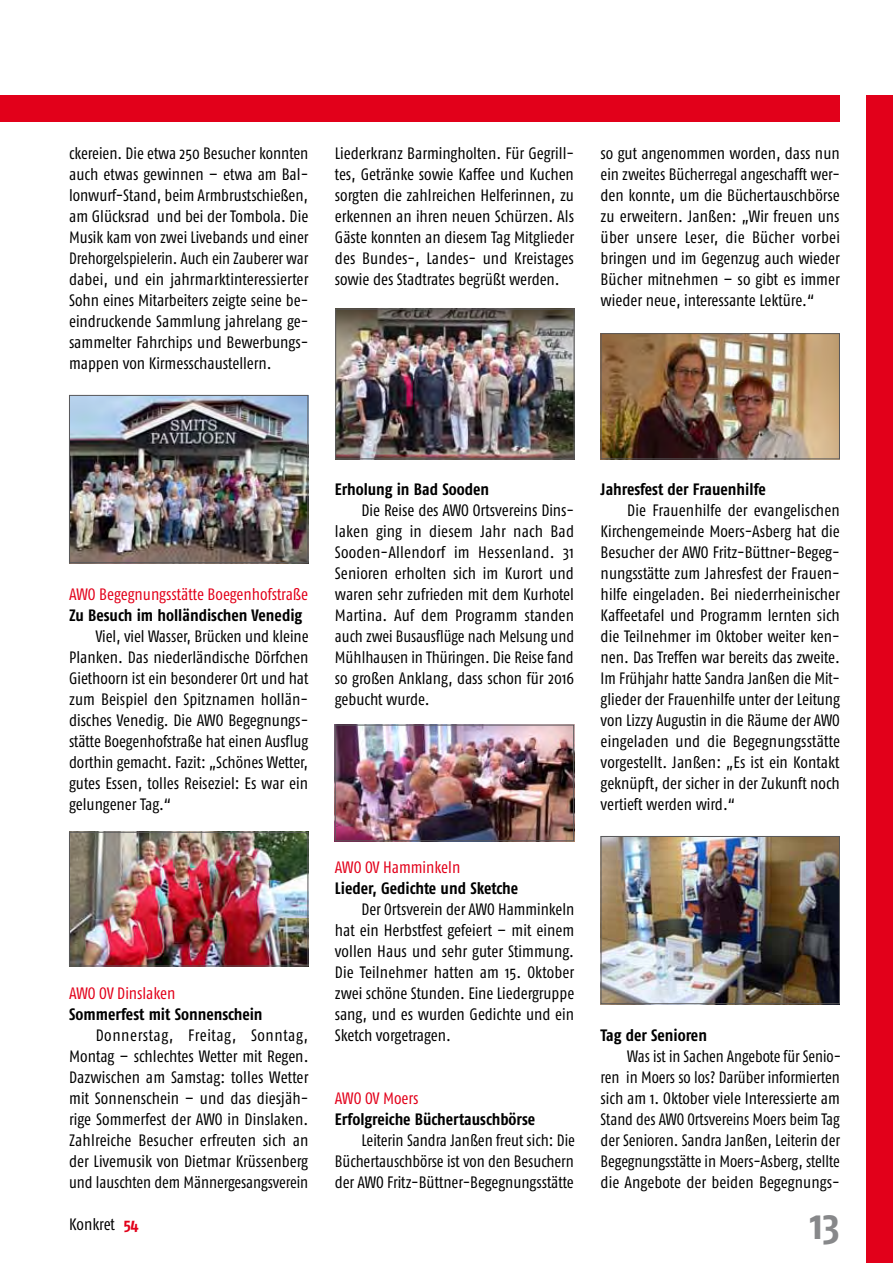
<style>
.page{position:relative;width:893px;height:1263px;background:#fff}
.page>*{position:absolute;margin:0;border:0;box-sizing:border-box;transform-origin:0 0}
.t1{font:700 42px "Fago Co";color:#87888a}
.t2{font:16.5px/21px "Fago Co";color:#000;text-align:justify}
.t3{font:16.5px/21px "Fago Co";color:#000;text-align:justify;scale:.96 1}
.t4{font:700 16.5px "Fago Co";color:#000}
.t5{font:16.5px "Fago Co";color:#e2001a}
.s1{font-weight:700;color:#e2001a}
</style>
<div class="page">
<div style="left:866px;top:96px;width:27px;height:1167px;background:#e2001a"></div>
<div style="left:0;top:96px;width:840px;height:26px;background:#e2001a"></div>
<img style="left:603px;top:335px;width:235px;height:122px">
<div style="left:601px;top:333px;width:239px;height:126px;border:1px solid #58585a"></div>
<img style="left:603px;top:838px;width:235px;height:164px">
<div style="left:601px;top:836px;width:239px;height:168px;border:1px solid #58585a"></div>
<img style="left:71px;top:397px;width:235px;height:164px">
<div style="left:69px;top:395px;width:239px;height:168px;border:1px solid #58585a"></div>
<img style="left:71px;top:834px;width:235px;height:130px">
<div style="left:69px;top:832px;width:239px;height:134px;border:1px solid #58585a"></div>
<img style="left:337px;top:311px;width:235px;height:146px">
<div style="left:335px;top:309px;width:239px;height:150px;border:1px solid #58585a"></div>
<img style="left:337px;top:727px;width:235px;height:112px">
<div style="left:335px;top:725px;width:239px;height:116px;border:1px solid #58585a"></div>
<p class="t2" style="left:69px;top:142px;width:241px">ckereien. Die etwa 250 Besucher konnten auch etwas gewinnen – etwa am Bal&shy;lonwurf-Stand, beim Armbrustschießen, am Glücksrad und bei der Tombola. Die Musik kam von zwei Livebands und einer Drehorgelspielerin. Auch ein Zauberer war dabei, und ein jahrmarktinteressierter Sohn eines Mitarbeiters zeigte seine be&shy;eindruckende Sammlung jahrelang ge&shy;sammelter Fahrchips und Bewerbungs&shy;mappen von Kirmesschaustellern.</p>
<p class="t2" style="left:335px;top:142px;width:241px">Liederkranz Barmingholten. Für Gegrill&shy;tes, Getränke sowie Kaffee und Kuchen sorgten die zahlreichen Helferinnen, zu erkennen an ihren neuen Schürzen. Als Gäste konnten an diesem Tag Mitglieder des Bundes-, Landes- und Kreistages sowie des Stadtrates begrüßt werden.</p>
<p class="t2" style="left:601px;top:142px;width:241px">so gut angenommen worden, dass nun ein zweites Bücherregal angeschafft wer&shy;den konnte, um die Büchertauschbörse zu erweitern. Janßen: „Wir freuen uns über unsere Leser, die Bücher vorbei bringen und im Gegenzug auch wieder Bücher mitnehmen – so gibt es immer wieder neue, interessante Lektüre.“</p>
<p class="t5" style="left:69px;top:585px;width:240px">AWO Begegnungsstätte Boegenhofstraße</p>
<p class="t4" style="left:69px;top:605px;width:235px">Zu Besuch im holländischen Venedig</p>
<p class="t2" style="left:69px;top:625px;width:241px;text-indent:27px">Viel, viel Wasser, Brücken und kleine Planken. Das niederländische Dörfchen Giethoorn ist ein besonderer Ort und hat zum Beispiel den Spitznamen hollän&shy;disches Venedig. Die AWO Begegnungs&shy;stätte Boegenhofstraße hat einen Ausflug dorthin gemacht. Fazit: „Schönes Wetter, gutes Essen, tolles Reiseziel: Es war ein gelungener Tag.“</p>
<p class="t5" style="left:69px;top:984px;width:108px">AWO OV Dinslaken</p>
<p class="t4" style="left:69px;top:1004px;width:195px">Sommerfest mit Sonnenschein</p>
<p class="t2" style="left:69px;top:1024px;width:241px;text-indent:27px">Donnerstag, Freitag, Sonntag, Montag – schlechtes Wetter mit Regen.<br>Dazwischen am Samstag: tolles Wetter mit Sonnenschein – und das diesjäh&shy;rige Sommerfest der AWO in Dinslaken.<br>Zahlreiche Besucher erfreuten sich an der Livemusik von Dietmar Krüssenberg und lauschten dem Männergesangsverein</p>
<p class="t2" style="left:69px;top:1213px;width:71px">Konkret <span class="s1">54</span></p>
<p class="t4" style="left:335px;top:479px;width:156px">Erholung in Bad Sooden</p>
<p class="t2" style="left:335px;top:499px;width:241px;text-indent:27px">Die Reise des AWO Ortsvereins Dins&shy;laken ging in diesem Jahr nach Bad Sooden-Allendorf im Hessenland. 31<br>Senioren erholten sich im Kurort und waren sehr zufrieden mit dem Kurhotel Martina. Auf dem Programm standen auch zwei Busausflüge nach Melsung und Mühlhausen in Thüringen. Die Reise fand so großen Anklang, dass schon für 2016 gebucht wurde.</p>
<p class="t5" style="left:335px;top:858px;width:127px">AWO OV Hamminkeln</p>
<p class="t4" style="left:335px;top:878px;width:185px">Lieder, Gedichte und Sketche</p>
<p class="t2" style="left:335px;top:898px;width:241px;text-indent:27px">Der Ortsverein der AWO Hamminkeln hat ein Herbstfest gefeiert – mit einem vollen Haus und sehr guter Stimmung.<br>Die Teilnehmer hatten am 15. Oktober zwei schöne Stunden. Eine Liedergruppe sang, und es wurden Gedichte und ein Sketch vorgetragen.</p>
<p class="t5" style="left:335px;top:1089px;width:85px">AWO OV Moers</p>
<p class="t4" style="left:335px;top:1109px;width:202px">Erfolgreiche Büchertauschbörse</p>
<p class="t2" style="left:335px;top:1129px;width:242px;text-indent:27px">Leiterin Sandra Janßen freut sich: Die Büchertauschbörse ist von den Besuchern der AWO Fritz-Büttner-Begegnungsstätte</p>
<p class="t4" style="left:601px;top:479px;width:167px">Jahresfest der Frauenhilfe</p>
<p class="t2" style="left:601px;top:499px;width:241px;text-indent:27px">Die Frauenhilfe der evangelischen Kirchengemeinde Moers-Asberg hat die Besucher der AWO Fritz-Büttner-Begeg&shy;nungsstätte zum Jahresfest der Frauen&shy;hilfe eingeladen. Bei niederrheinischer Kaffeetafel und Programm lernten sich die Teilnehmer im Oktober weiter ken&shy;nen. Das Treffen war bereits das zweite.<br>Im Frühjahr hatte Sandra Janßen die Mit&shy;glieder der Frauenhilfe unter der Leitung von Lizzy Augustin in die Räume der AWO eingeladen und die Begegnungsstätte vorgestellt. Janßen: „Es ist ein Kontakt geknüpft, der sicher in der Zukunft noch vertieft werden wird.“</p>
<p class="t4" style="left:601px;top:1025px;width:108px">Tag der Senioren</p>
<p class="t3" style="left:601px;top:1045px;width:252px;text-indent:27px">Was ist in Sachen Angebote für Senio&shy;ren in Moers so los? Darüber informierten sich am 1. Oktober viele Interessierte am Stand des AWO Ortsvereins Moers beim Tag der Senioren. Sandra Janßen, Leiterin der Begegnungsstätte in Moers-Asberg, stellte die Angebote der beiden Begegnungs-</p>
<h1 class="t1" style="left:810px;top:1200px;width:32px">13</h1>
</div>
